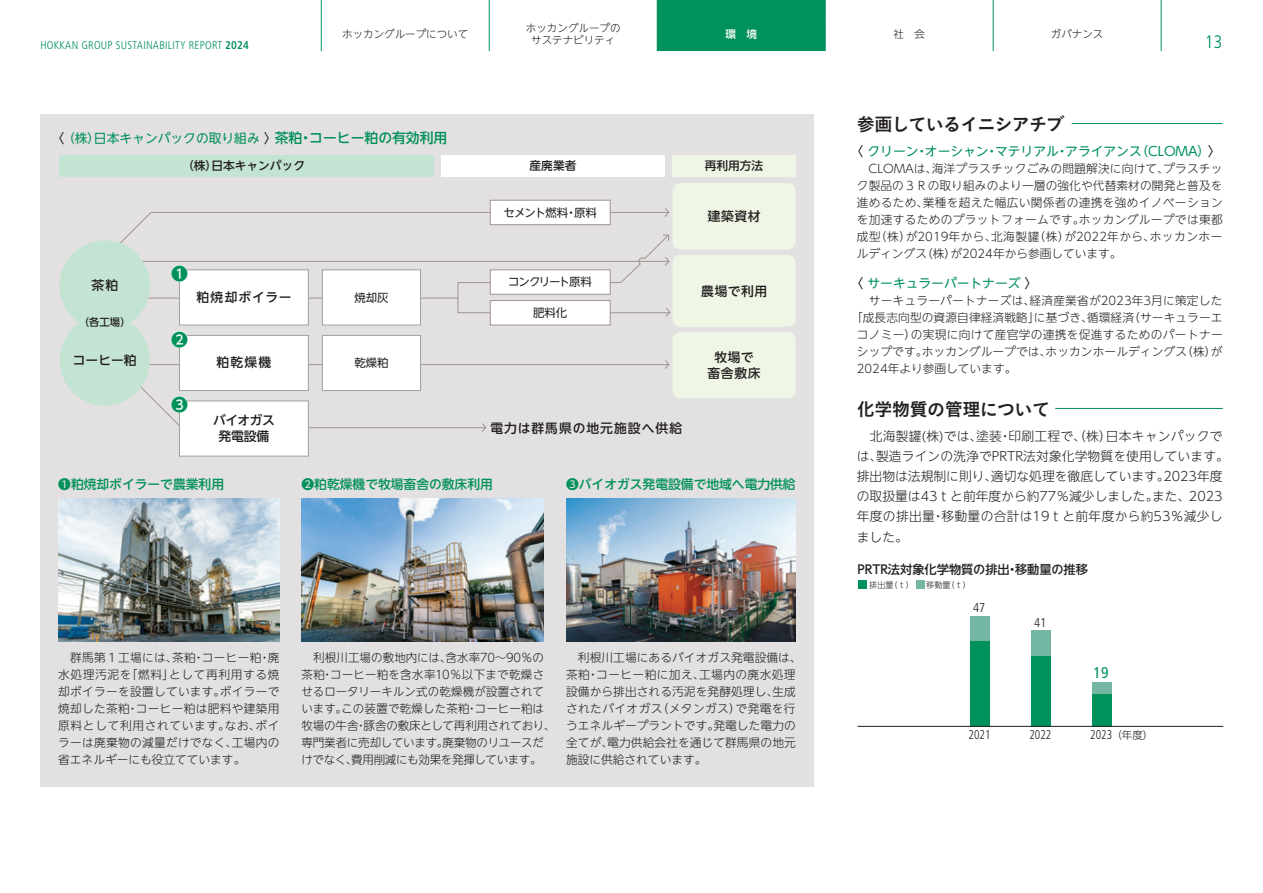
<style>
.page{position:relative;width:1263px;height:893px;background:#fff}
.page>*{position:absolute;margin:0;border:0;box-sizing:border-box;transform-origin:0 0}
.t1{font:18px "Koburina Go Std N W6";letter-spacing:-.035em;color:#231f20}
.t2{font:300 condensed 18px "Frutiger LT Std";color:#01915a}
.t3{font:500 16.8px "UD Shin Go NT Pr 6 N";color:#01915a}
.t4{font:condensed 15.6px "Frutiger LT Std";color:#01915a}
.t5{font:300 12.75px/20.2px "UD Shin Go NT Pr 6 N";letter-spacing:.005em;color:#231f20}
.t6{font:12.75px "UD Shin Go NT Pr 6 N";color:#01915a}
.t7{font:500 12.75px "UD Shin Go NT Pr 6 N";color:#01915a}
.t8{font:500 12.75px/15.9px "UD Shin Go NT Pr 6 N";letter-spacing:.05em;color:#231f20;text-align:center}
.t9{font:500 12.75px "UD Shin Go NT Pr 6 N";letter-spacing:.085em;color:#231f20}
.t10{font:300 condensed 12.75px "Frutiger LT Std";color:#231f20;scale:.9 1}
.t11{font:500 12.75px/15.9px "UD Shin Go NT Pr 6 N";letter-spacing:-.02em;color:#231f20;text-align:center}
.t12{font:500 12.75px "UD Shin Go NT Pr 6 N";letter-spacing:.08em;color:#231f20}
.t13{font:300 condensed 12.75px "Frutiger LT Std";color:#231f20}
.t14{font:500 12.15px "UD Shin Go NT Pr 6 N";color:#231f20}
.t15{font:300 11.7px/17px "UD Shin Go NT Pr 6 N";letter-spacing:.01em;color:#231f20;text-align:justify}
.t16{font:500 11.7px "UD Shin Go NT Pr 6 N";color:#231f20}
.t17{font:11.4px "UD Shin Go NT Pr 6 N";letter-spacing:-.045em;color:#231f20}
.t18{font:11.4px "UD Shin Go NT Pr 6 N";letter-spacing:-.11em;color:#231f20}
.t19{font:300 condensed 11.1px "Frutiger LT Std";letter-spacing:.02em;color:#01915a}
.t20{font:300 10.5px/12.8px "UD Shin Go NT Pr 6 N";color:#231f20;text-align:center}
.t21{font:500 10.5px "UD Shin Go NT Pr 6 N";color:#fff}
.t22{font:500 10.35px "UD Shin Go NT Pr 6 N";color:#231f20}
.t23{font:300 8.1px "UD Shin Go NT Pr 6 N";color:#231f20}
.s1{font-weight:700}
.s2{color:#231f20}
.s3{font-weight:500;font-size:13.8px}
</style>
<div class="page">
<div style="left:40px;top:115px;width:774px;height:672px;background:#e2e0e0"></div>
<svg style="left:321px;top:0;width:1px;height:17px"></svg>
<svg style="left:489px;top:0;width:1px;height:17px"></svg>
<hr style="left:321px;top:17px;width:1px;height:34px;background:#01915a">
<hr style="left:489px;top:17px;width:1px;height:34px;background:#01915a">
<div style="left:657px;top:0;width:169px;height:51px;background:#01915a"></div>
<svg style="left:993px;top:0;width:1px;height:17px"></svg>
<svg style="left:1161px;top:0;width:1px;height:17px"></svg>
<hr style="left:825px;top:17px;width:1px;height:34px;background:#01915a">
<hr style="left:993px;top:17px;width:1px;height:34px;background:#01915a">
<hr style="left:1161px;top:17px;width:1px;height:34px;background:#01915a">
<div style="left:1092px;top:694px;width:19px;height:33px;background:#01915a"></div>
<div style="left:1092px;top:682px;width:19px;height:12px;background:#73b6a4"></div>
<div style="left:1031px;top:656px;width:19px;height:71px;background:#01915a"></div>
<div style="left:1031px;top:630px;width:19px;height:26px;background:#73b6a4"></div>
<div style="left:970px;top:616px;width:19px;height:111px;background:#73b6a4"></div>
<div style="left:970px;top:642px;width:19px;height:85px;background:#01915a"></div>
<hr style="left:857px;top:726px;width:366px;height:1px;background:#231f20">
<div style="left:858px;top:581px;width:9px;height:8px;background:#01915a"></div>
<div style="left:916px;top:581px;width:8px;height:8px;background:#73b6a4"></div>
<hr style="left:1055px;top:408px;width:168px;height:1px;background:#01915a">
<hr style="left:1071px;top:123px;width:151px;height:1px;background:#01915a">
<img style="left:58px;top:498px;width:221px;height:144px">
<img style="left:302px;top:498px;width:242px;height:144px">
<img style="left:566px;top:498px;width:229px;height:144px">
<hr style="left:117px;top:364px;width:552px;height:1px;background:#a19390">
<svg style="left:664px;top:360px;width:6px;height:9px"></svg>
<svg style="left:141px;top:365px;width:345px;height:67px"></svg>
<div style="left:60px;top:240px;width:90px;height:91px;background:#c3e4d3;border-radius:50%"></div>
<div style="left:179px;top:270px;width:130px;height:55px;background:#fff;border:1px solid #a1a099"></div>
<div style="left:672px;top:183px;width:124px;height:67px;background:#eff6e6;border-radius:8px"></div>
<div style="left:672px;top:255px;width:124px;height:72px;background:#eff6e6;border-radius:8px"></div>
<div style="left:672px;top:332px;width:124px;height:66px;background:#eff6e6;border-radius:8px"></div>
<div style="left:179px;top:335px;width:130px;height:56px;background:#fff;border:1px solid #a1a099"></div>
<div style="left:179px;top:401px;width:130px;height:55px;background:#fff;border:1px solid #a1a099"></div>
<div style="left:60px;top:315px;width:90px;height:91px;background:#c3e4d3;border-radius:50%"></div>
<div style="left:490px;top:300px;width:120px;height:25px;background:#fff;border:1px solid #a19390"></div>
<div style="left:490px;top:200px;width:120px;height:25px;background:#fff;border:1px solid #a19390"></div>
<div style="left:322px;top:270px;width:99px;height:55px;background:#fff;border:1px solid #a1a099"></div>
<div style="left:322px;top:335px;width:99px;height:56px;background:#fff;border:1px solid #a1a099"></div>
<div style="left:60px;top:155px;width:374px;height:21px;background:#c3e4d3"></div>
<div style="left:672px;top:155px;width:124px;height:21px;background:#eff6e6"></div>
<div style="left:441px;top:155px;width:223px;height:21px;background:#fff"></div>
<svg style="left:103px;top:208px;width:567px;height:109px"></svg>
<div style="left:171px;top:265px;width:17px;height:17px;background:#fff;border-radius:50%"></div>
<div style="left:171px;top:331px;width:17px;height:17px;background:#fff;border-radius:50%"></div>
<div style="left:171px;top:396px;width:17px;height:17px;background:#fff;border-radius:50%"></div>
<p class="t20" style="left:342px;top:27px;width:128px">ホッカングループについて</p>
<p class="t20" style="left:526px;top:21px;width:96px">ホッカングループのサステナビリティ</p>
<p class="t21" style="left:725px;top:26px;width:33px">環　境</p>
<p class="t20" style="left:893px;top:27px;width:33px">社　会</p>
<p class="t20" style="left:1051px;top:27px;width:54px">ガバナンス</p>
<p class="t19" style="left:40px;top:39px;width:210px">HOKKAN GROUP SUSTAINABILITY REPORT <span class="s1">2024</span></p>
<h1 class="t2" style="left:1205px;top:32px;width:19px">13</h1>
<p class="t6" style="left:51px;top:128px;width:397px"><span class="s2">〈</span> （株）日本キャンパックの取り組み <span class="s2">〉</span><span class="s3">茶粕・コーヒー粕の有効利用</span></p>
<p class="t16" style="left:182px;top:156px;width:124px">（株）日本キャンパック</p>
<p class="t16" style="left:530px;top:156px;width:48px">産廃業者</p>
<p class="t16" style="left:705px;top:156px;width:60px">再利用方法</p>
<p class="t8" style="left:91px;top:277px;width:28px">茶粕</p>
<p class="t22" style="left:79px;top:314px;width:53px">（各工場）</p>
<p class="t8" style="left:73px;top:352px;width:65px">コーヒー粕</p>
<h2 class="t3" style="left:171px;top:260px;width:18px">❶</h2>
<p class="t12" style="left:197px;top:287px;width:96px">粕焼却ボイラー</p>
<h2 class="t3" style="left:171px;top:325px;width:18px">❷</h2>
<p class="t8" style="left:216px;top:354px;width:56px">粕乾燥機</p>
<h2 class="t3" style="left:171px;top:391px;width:18px">❸</h2>
<p class="t11" style="left:213px;top:412px;width:63px">バイオガス発電設備</p>
<p class="t17" style="left:354px;top:288px;width:36px">焼却灰</p>
<p class="t17" style="left:354px;top:354px;width:36px">乾燥粕</p>
<p class="t17" style="left:503px;top:203px;width:95px">セメント燃料・原料</p>
<p class="t8" style="left:708px;top:208px;width:54px">建築資材</p>
<p class="t18" style="left:508px;top:273px;width:85px">コンクリート原料</p>
<p class="t17" style="left:533px;top:304px;width:36px">肥料化</p>
<p class="t9" style="left:490px;top:418px;width:193px">電力は群馬県の地元施設へ供給</p>
<p class="t8" style="left:701px;top:282px;width:67px">農場で利用</p>
<p class="t8" style="left:708px;top:348px;width:54px">牧場で畜舎敷床</p>
<p class="t7" style="left:58px;top:474px;width:167px">❶粕焼却ボイラーで農業利用</p>
<p class="t7" style="left:302px;top:474px;width:193px">❷粕乾燥機で牧場畜舎の敷床利用</p>
<p class="t7" style="left:566px;top:474px;width:231px">❸バイオガス発電設備で地域へ電力供給</p>
<p class="t15" style="left:58px;top:648px;width:223px">　群馬第１工場には、茶粕・コーヒー粕・廃水処理汚泥を「燃料」として再利用する焼却ボイラーを設置しています。ボイラーで焼却した茶粕・コーヒー粕は肥料や建築用原料として利用されています。なお、ボイラーは廃棄物の減量だけでなく、工場内の省エネルギーにも役立てています。</p>
<p class="t15" style="left:301px;top:648px;width:255px;text-align:left">　利根川工場の敷地内には、含水率70～90％の茶粕・コーヒー粕を含水率10％以下まで乾燥させるロータリーキルン式の乾燥機が設置されています。この装置で乾燥した茶粕・コーヒー粕は牧場の牛舎・豚舎の敷床として再利用されており、専門業者に売却しています。廃棄物のリユースだけでなく、費用削減にも効果を発揮しています。</p>
<p class="t15" style="left:566px;top:648px;width:237px;text-align:left">　利根川工場にあるバイオガス発電設備は、茶粕・コーヒー粕に加え、工場内の廃水処理設備から排出される汚泥を発酵処理し、生成されたバイオガス（メタンガス）で発電を行うエネルギープラントです。発電した電力の全てが、電力供給会社を通じて群馬県の地元施設に供給されています。</p>
<h1 class="t1" style="left:857px;top:110px;width:209px">参画しているイニシアチブ</h1>
<p class="t6" style="left:850px;top:141px;width:372px"><span class="s2">〈</span> クリーン・オーシャン・マテリアル・アライアンス（CLOMA）<span class="s2">〉</span></p>
<p class="t15" style="left:857px;top:159px;width:367px">　CLOMAは、海洋プラスチックごみの問題解決に向けて、プラスチック製品の３Ｒの取り組みのより一層の強化や代替素材の開発と普及を進めるため、業種を超えた幅広い関係者の連携を強めイノベーションを加速するためのプラットフォームです。ホッカングループでは東都成型（株）が2019年から、北海製罐（株）が2022年から、ホッカンホールディングス（株）が2024年から参画しています。</p>
<p class="t6" style="left:850px;top:272px;width:189px"><span class="s2">〈</span> サーキュラーパートナーズ <span class="s2">〉</span></p>
<p class="t15" style="left:857px;top:291px;width:367px">　サーキュラーパートナーズは、経済産業省が2023年3月に策定した</p>
<p class="t15" style="left:851px;top:308px;width:373px">「成長志向型の資源自律経済戦略」に基づき、循環経済（サーキュラーエ</p>
<p class="t15" style="left:857px;top:325px;width:367px">コノミー）の実現に向けて産官学の連携を促進するためのパートナー</p>
<p class="t15" style="left:857px;top:342px;width:367px">シップです。ホッカングループでは、ホッカンホールディングス（株）が</p>
<p class="t15" style="left:857px;top:359px;width:161px">2024年より参画しています。</p>
<h1 class="t1" style="left:857px;top:395px;width:195px">化学物質の管理について</h1>
<p class="t5" style="left:857px;top:425px;width:373px">　北海製罐(株)では、塗装・印刷工程で、（株）日本キャンパックでは、製造ラインの洗浄でPRTR法対象化学物質を使用しています。排出物は法規制に則り、適切な処理を徹底しています。2023年度の取扱量は43ｔと前年度から約77％減少しました。また、2023年度の排出量・移動量の合計は19ｔと前年度から約53％減少しました。</p>
<p class="t14" style="left:857px;top:559px;width:232px">PRTR法対象化学物質の排出・移動量の推移</p>
<p class="t23" style="left:869px;top:578px;width:103px">排出量（ｔ）　　移動量（ｔ）</p>
<p class="t13" style="left:973px;top:601px;width:14px">47</p>
<p class="t13" style="left:1034px;top:615px;width:14px">41</p>
<h3 class="t4" style="left:1093px;top:664px;width:16px">19</h3>
<p class="t20" style="left:1111px;top:728px;width:44px">（年度）</p>
<p class="t10" style="left:968px;top:728px;width:26px">2021</p>
<p class="t10" style="left:1029px;top:728px;width:26px">2022</p>
<p class="t10" style="left:1090px;top:728px;width:26px">2023</p>
</div>
